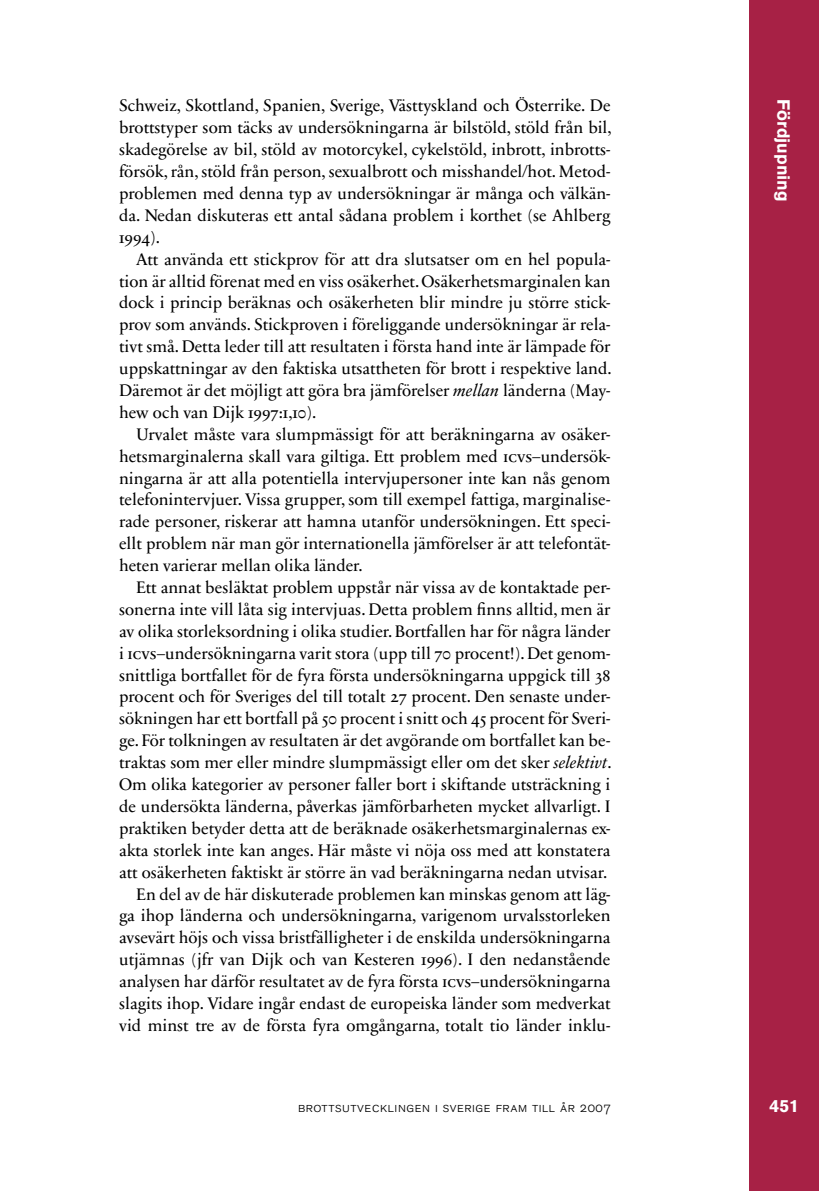
<style>
.page{position:relative;width:819px;height:1191px;background:#fff}
.page>*{position:absolute;margin:0;border:0;box-sizing:border-box;transform-origin:0 0}
.t1{font:700 17.5px "Akzidenz Grotesk BQ";color:#fff}
.t2{font:16.97px/21.9px "Sabon Next LT Regular Os F";color:#000;text-align:justify}
.t3{font:14px "Akzidenz Grotesk BQ Light SC";letter-spacing:.04em;color:#000}
.s1{font-family:"Sabon Next LT Italic Os F"}
.s2{font-family:"Sabon Next LT Regular SC"}
</style>
<div class="page">
<div style="left:749px;top:0;width:70px;height:1191px;background:#a72145"></div>
<p class="t2" style="left:119px;top:95px;width:494px">Schweiz, Skottland, Spanien, Sverige, Västtyskland och Österrike. De brottstyper som täcks av undersökningarna är bilstöld, stöld från bil, skadegörelse av bil, stöld av motorcykel, cykelstöld, inbrott, inbrotts&shy;försök, rån, stöld från person, sexualbrott och misshandel/hot. Metod&shy;problemen med denna typ av undersökningar är många och välkän&shy;da. Nedan diskuteras ett antal sådana problem i korthet (se Ahlberg 1994).</p>
<p class="t2" style="left:119px;top:248px;width:494px;text-indent:17px">Att använda ett stickprov för att dra slutsatser om en hel popula&shy;tion är alltid förenat med en viss osäkerhet. Osäkerhetsmarginalen kan dock i princip beräknas och osäkerheten blir mindre ju större stick&shy;prov som används. Stickproven i föreliggande undersökningar är rela&shy;tivt små. Detta leder till att resultaten i första hand inte är lämpade för uppskattningar av den faktiska utsattheten för brott i respektive land.<br>Däremot är det möjligt att göra bra jämförelser <span class="s1">mellan</span> länderna (May&shy;hew och van Dijk 1997:1,10).</p>
<p class="t2" style="left:119px;top:423px;width:493px;text-indent:17px">Urvalet måste vara slumpmässigt för att beräkningarna av osäker&shy;hetsmarginalerna skall vara giltiga. Ett problem med <span class="s2">icvs</span>–undersök&shy;ningarna är att alla potentiella intervjupersoner inte kan nås genom telefonintervjuer. Vissa grupper, som till exempel fattiga, marginalise&shy;rade personer, riskerar att hamna utanför undersökningen. Ett speci&shy;ellt problem när man gör internationella jämförelser är att telefontät&shy;heten varierar mellan olika länder.</p>
<p class="t2" style="left:119px;top:576px;width:494px;text-align:right">Ett annat besläktat problem uppstår när vissa av de kontaktade per&shy;sonerna inte vill låta sig intervjuas. Detta problem finns alltid, men är av olika storleksordning i olika studier. Bortfallen har för några länder i <span class="s2">icvs</span>–undersökningarna varit stora (upp till 70 procent!). Det genom&shy;snittliga bortfallet för de fyra första undersökningarna uppgick till 38 procent och för Sveriges del till totalt 27 procent. Den senaste under&shy;sökningen har ett bortfall på 50 procent i snitt och 45 procent för Sveri&shy;ge. För tolkningen av resultaten är det avgörande om bortfallet kan be&shy;traktas som mer eller mindre slumpmässigt eller om det sker <span class="s1">selektivt</span>.<br>Om olika kategorier av personer faller bort i skiftande utsträckning i de undersökta länderna, påverkas jämförbarheten mycket allvarligt. I praktiken betyder detta att de beräknade osäkerhetsmarginalernas ex&shy;akta storlek inte kan anges. Här måste vi nöja oss med att konstatera att osäkerheten faktiskt är större än vad beräkningarna nedan utvisar.<br>En del av de här diskuterade problemen kan minskas genom att läg&shy;ga ihop länderna och undersökningarna, varigenom urvalsstorleken avsevärt höjs och vissa bristfälligheter i de enskilda undersökningarna utjämnas (jfr van Dijk och van Kesteren 1996). I den nedanstående analysen har därför resultatet av de fyra första <span class="s2">icvs</span>–undersökningarna slagits ihop. Vidare ingår endast de europeiska länder som medverkat vid minst tre av de första fyra omgångarna, totalt tio länder inklu-</p>
<p class="t1" style="left:793px;top:99px;width:104px;rotate:90deg">Fördjupning</p>
<p class="t3" style="left:298px;top:1098px;width:314px">brottsutvecklingen i sverige fram till år 2007</p>
<p class="t1" style="left:769px;top:1095px;width:31px">451</p>
</div>
